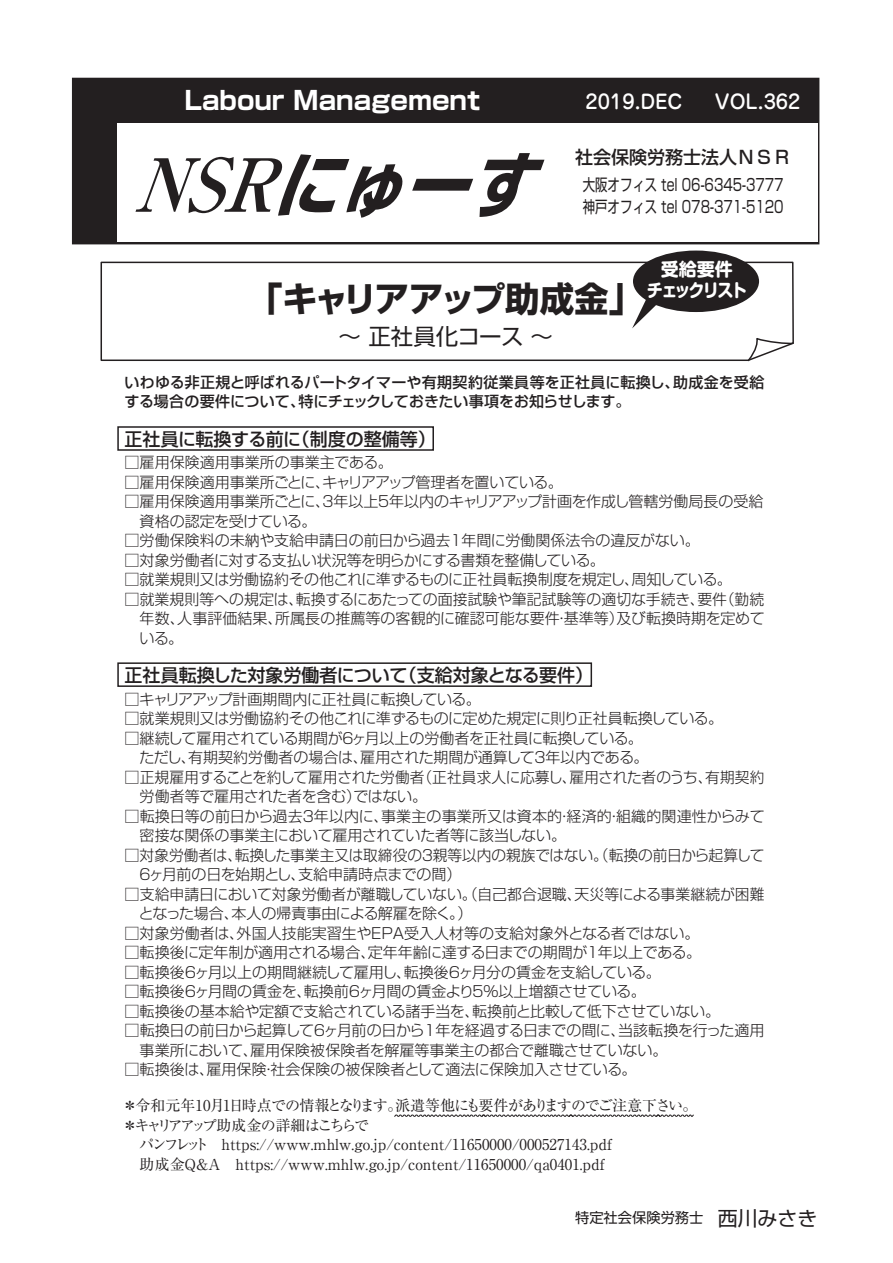
<style>
.page{position:relative;width:893px;height:1263px;background:#fff}
.page>*{position:absolute;margin:0;border:0;box-sizing:border-box;transform-origin:0 0}
.t1{font:italic 700 71.1px "Shin Go Pro";color:#231f20;scale:.9 1}
.t2{font:700 34.5px "Shin Go Pro";letter-spacing:-.075em;color:#231f20}
.t3{font:700 25.5px "Shin Go Pro";color:#fff}
.t4{font:22.5px "Shin Go Pro";letter-spacing:-.015em;color:#231f20}
.t5{font:500 19.5px "Jun 34 Pro";color:#fff}
.t6{font:500 18px "Shin Go Pro";color:#231f20}
.t7{font:700 18px/21px "Shin M Go Pro";letter-spacing:-.105em;color:#fff;text-align:center}
.t8{font:16.5px/22.5px "Shin Go Pro";color:#231f20;scale:.75 1}
.t9{font:300 15px/19.5px "Shin Go Pro";letter-spacing:-.01em;color:#231f20}
.t10{font:15px "Ryumin Pro";color:#231f20}
.t11{font:500 15px/19.2px "Shin Go Pro";color:#231f20}
.t12{font:15px "Ryumin Pro";letter-spacing:-.065em;color:#231f20}
.t13{font:300 15px "Shin Go Pro";letter-spacing:-.03em;color:#231f20}
.t14{font:300 15px "Shin Go Pro";letter-spacing:-.035em;color:#231f20}
.t15{font:15px "Ryumin Pro";letter-spacing:-.155em;color:#231f20}
.t16{font:14.25px "Shin Go Pro";color:#231f20}
.s1{font-family:"Ryumin Pro";font-size:73.35px}
.s2{font-size:19.95px}
</style>
<div class="page">
<div style="left:72px;top:78px;width:747px;height:166px;background:#231f20"></div>
<div style="left:117px;top:123px;width:700px;height:119px;background:#fff"></div>
<div style="left:633px;top:251px;width:126px;height:61px;background:#231f20;border-radius:50%"></div>
<svg style="left:100px;top:261px;width:694px;height:100px"></svg>
<svg style="left:746px;top:336px;width:48px;height:26px"></svg>
<div style="left:117px;top:426px;width:317px;height:25px;border:2px solid #231f20"></div>
<div style="left:117px;top:662px;width:475px;height:25px;border:2px solid #231f20"></div>
<svg style="left:394px;top:1114px;width:300px;height:3px"></svg>
<h3 class="t3" style="left:184px;top:80px;width:297px">Labour Management</h3>
<h3 class="t5" style="left:585px;top:86px;width:216px">2019.DEC　 VOL.362</h3>
<h1 class="t1" style="left:133px;top:128px;width:481px"><span class="s1">NSR</span>にゅーす</h1>
<p class="t6" style="left:575px;top:142px;width:218px">社会保険労務士法人ＮＳＲ</p>
<p class="t8" style="left:583px;top:171px;width:269px">大阪オフィス tel 06-6345-3777神戸オフィス tel 078-371-5120</p>
<h2 class="t2" style="left:248px;top:271px;width:396px">「キャリアアップ助成金」</h2>
<h3 class="t4" style="left:338px;top:318px;width:216px">～ 正社員化コース ～</h3>
<p class="t7" style="left:647px;top:256px;width:102px">受給要件<br>チェックリスト</p>
<p class="t11" style="left:124px;top:371px;width:641px">いわゆる非正規と呼ばれるパートタイマーや有期契約従業員等を正社員に転換し、助成金を受給する場合の要件について、特にチェックしておきたい事項をお知らせします。</p>
<p class="t6" style="left:125px;top:424px;width:313px">正社員に転換する前に（制度の整備等）</p>
<p class="t9" style="left:125px;top:451px;width:270px">□雇用保険適用事業所の事業主である。</p>
<p class="t9" style="left:125px;top:470px;width:439px">□雇用保険適用事業所ごとに、キャリアアップ管理者を置いている。</p>
<p class="t9" style="left:140px;top:490px;width:625px;text-indent:-15px">□雇用保険適用事業所ごとに、３年以上５年以内のキャリアアップ計画を作成し管轄労働局長の受給資格の認定を受けている。</p>
<p class="t9" style="left:125px;top:529px;width:576px">□労働保険料の未納や支給申請日の前日から過去１年間に労働関係法令の違反がない。</p>
<p class="t13" style="left:125px;top:548px;width:482px">□対象労働者に対する支払い状況等を明らかにする書類を整備している。</p>
<p class="t9" style="left:125px;top:568px;width:608px">□就業規則又は労働協約その他これに準ずるものに正社員転換制度を規定し、周知している。</p>
<p class="t9" style="left:140px;top:587px;width:626px;text-align:justify;text-indent:-15px">□就業規則等への規定は、転換するにあたっての面接試験や筆記試験等の適切な手続き、要件（勤続年数、人事評価結果、所属長の推薦等の客観的に確認可能な要件・基準等）及び転換時期を定めている。</p>
<p class="t6" style="left:125px;top:661px;width:470px">正社員転換した対象労働者について（支給対象となる要件）</p>
<p class="t14" style="left:125px;top:687px;width:357px">□キャリアアップ計画期間内に正社員に転換している。</p>
<p class="t9" style="left:125px;top:707px;width:600px">□就業規則又は労働協約その他これに準ずるものに定めた規定に則り正社員転換している。</p>
<p class="t9" style="left:125px;top:726px;width:525px">□継続して雇用されている期間が６ヶ月以上の労働者を正社員に転換している。　ただし、有期契約労働者の場合は、雇用された期間が通算して３年以内である。</p>
<p class="t9" style="left:140px;top:765px;width:626px;text-indent:-15px">□正規雇用することを約して雇用された労働者（正社員求人に応募し、雇用された者のうち、有期契約労働者等で雇用された者を含む）ではない。</p>
<p class="t9" style="left:140px;top:804px;width:626px;text-indent:-15px">□転換日等の前日から過去３年以内に、事業主の事業所又は資本的・経済的・組織的関連性からみて密接な関係の事業主において雇用されていた者等に該当しない。</p>
<p class="t9" style="left:138px;top:843px;width:628px;text-indent:-13px">□対象労働者は、転換した事業主又は取締役の３親等以内の親族ではない。（転換の前日から起算して<br>６ヶ月前の日を始期とし、支給申請時点までの間）</p>
<p class="t9" style="left:139px;top:882px;width:627px;text-indent:-14px">□支給申請日において対象労働者が離職していない。（自己都合退職、天災等による事業継続が困難となった場合、本人の帰責事由による解雇を除く。）</p>
<p class="t9" style="left:125px;top:921px;width:576px">□対象労働者は、外国人技能実習生やEPA受入人材等の支給対象外となる者ではない。</p>
<p class="t9" style="left:125px;top:941px;width:578px">□転換後に定年制が適用される場合、定年年齢に達する日までの期間が１年以上である。</p>
<p class="t9" style="left:125px;top:960px;width:537px">□転換後6ヶ月以上の期間継続して雇用し、転換後6ヶ月分の賃金を支給している。</p>
<p class="t9" style="left:125px;top:980px;width:522px">□転換後6ヶ月間の賃金を、転換前6ヶ月間の賃金より５％以上増額させている。</p>
<p class="t9" style="left:125px;top:999px;width:597px">□転換後の基本給や定額で支給されている諸手当を、転換前と比較して低下させていない。</p>
<p class="t9" style="left:140px;top:1019px;width:626px;text-indent:-15px">□転換日の前日から起算して6ヶ月前の日から1年を経過する日までの間に、当該転換を行った適用事業所において、雇用保険被保険者を解雇等事業主の都合で離職させていない。</p>
<p class="t9" style="left:125px;top:1058px;width:513px">□転換後は、雇用保険・社会保険の被保険者として適法に保険加入させている。</p>
<p class="t12" style="left:123px;top:1094px;width:584px">＊令和元年10月1日時点での情報となります。派遣等他にも要件がありますのでご注意下さい。　</p>
<p class="t15" style="left:123px;top:1114px;width:248px">＊キャリアアップ助成金の詳細はこちらで</p>
<p class="t10" style="left:139px;top:1133px;width:474px">パンフレット　https://www.mhlw.go.jp/content/11650000/000527143.pdf</p>
<p class="t10" style="left:140px;top:1153px;width:466px">助成金Ｑ＆Ａ　https://www.mhlw.go.jp/content/11650000/qa0401.pdf</p>
<p class="t16" style="left:575px;top:1206px;width:244px">特定社会保険労務士 <span class="s2">西川みさき</span></p>
</div>
